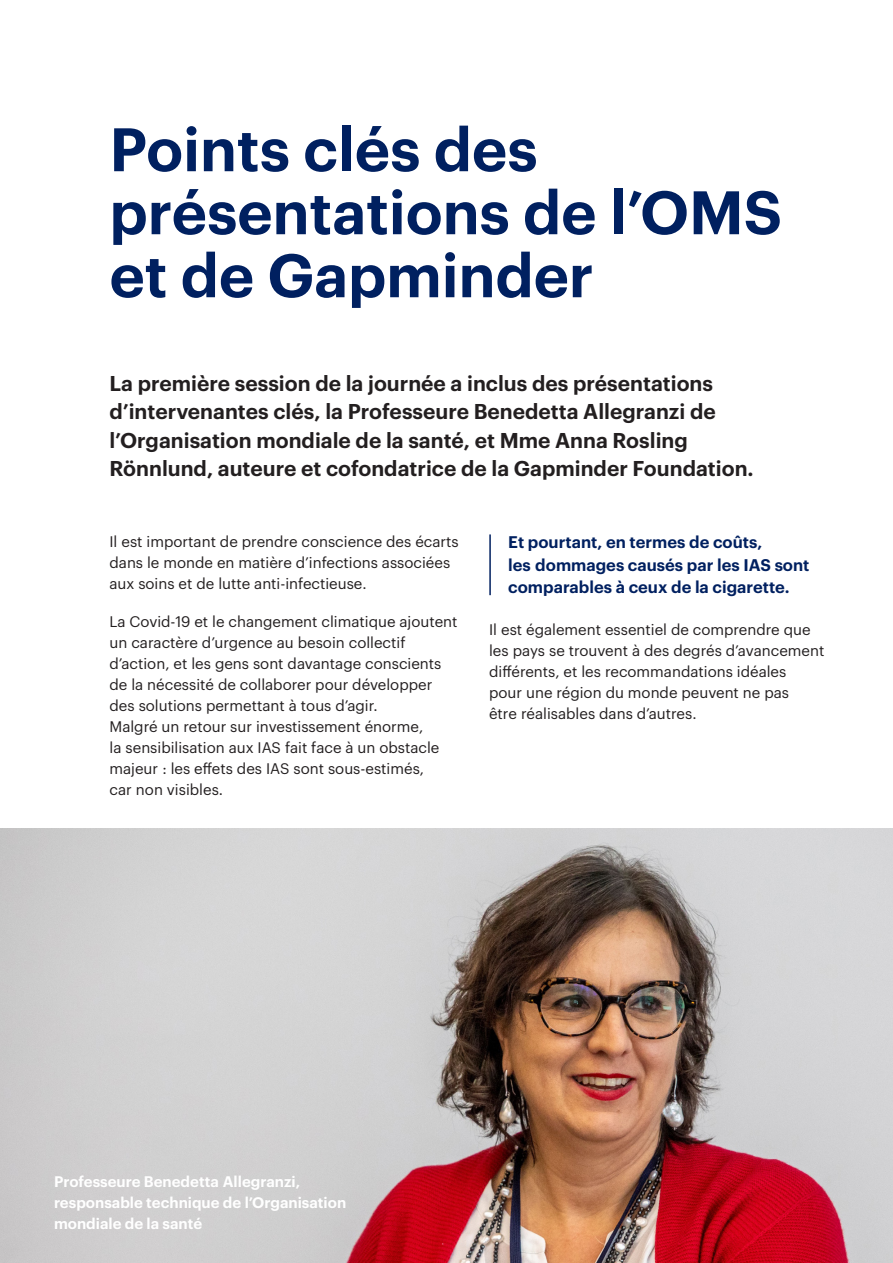
<style>
.page{position:relative;width:893px;height:1263px;background:#fff}
.page>*{position:absolute;margin:0;border:0;box-sizing:border-box;transform-origin:0 0}
.Subheadline_Regular_blue{font:600 60px/63px "Graphik";color:#002060}
.Body_black{font:600 21px/28.5px "Graphik";color:#231f20}
.Body_black-2{font:600 16.5px/22.5px "Graphik";color:#002060}
.Body_black-3{font:15px/21px "Graphik";color:#231f20}
.Body_black-4{font:600 15px/21px "Graphik";color:#fff}
</style>
<div class="page">
<img style="left:0;top:829px;width:893px;height:434px">
<hr style="left:489px;top:534px;width:2px;height:61px;background:#002060">
<p class="Subheadline_Regular_blue" style="left:110px;top:113px;width:674px">Points clés des présentations de l’OMS et de Gapminder</p>
<p class="Body_black" style="left:110px;top:367px;width:646px">La première session de la journée a inclus des présentations d’intervenantes clés, la Professeure Benedetta Allegranzi de l’Organisation mondiale de la santé, et Mme Anna Rosling Rönnlund, auteure et cofondatrice de la Gapminder Foundation.</p>
<p class="Body_black-3" style="left:109px;top:529px;width:351px">Il est important de prendre conscience des écarts dans le monde en matière d’infections associées aux soins et de lutte anti-infectieuse.</p>
<p class="Body_black-3" style="left:109px;top:609px;width:350px">La Covid-19 et le changement climatique ajoutent un caractère d’urgence au besoin collectif d’action, et les gens sont davantage conscients de la nécessité de collaborer pour développer des solutions permettant à tous d’agir.<br>Malgré un retour sur investissement énorme,<br>la sensibilisation aux IAS fait face à un obstacle majeur : les effets des IAS sont sous-estimés,<br>car non visibles.</p>
<p class="Body_black-2" style="left:508px;top:529px;width:303px">Et pourtant, en termes de coûts,<br>les dommages causés par les IAS sont comparables à ceux de la cigarette.</p>
<p class="Body_black-3" style="left:489px;top:618px;width:337px">Il est également essentiel de comprendre que les pays se trouvent à des degrés d’avancement différents, et les recommandations idéales<br>pour une région du monde peuvent ne pas<br>être réalisables dans d’autres.</p>
<p class="Body_black-4" style="left:54px;top:1170px;width:294px">Professeure Benedetta Allegranzi, responsable technique de l’Organisation mondiale de la santé</p>
</div>
